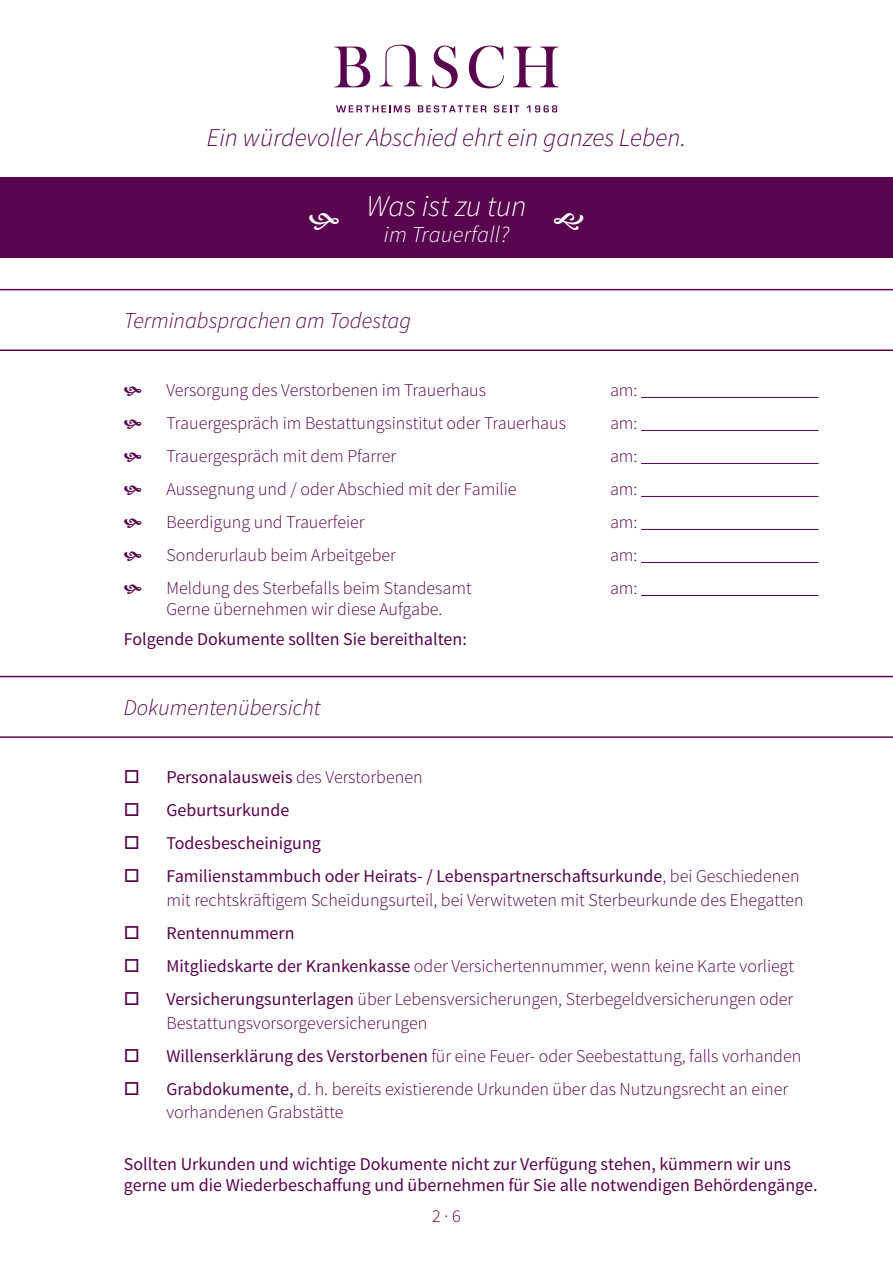
<style>
.page{position:relative;width:893px;height:1263px;background:#fff}
.page>*{position:absolute;margin:0;border:0;box-sizing:border-box;transform-origin:0 0}
.t1{font:italic 300 30px "Source Sans Pro";color:#fff}
.t2{font:italic 300 25.5px "Source Sans Pro";color:#58044e}
.t3{font:italic 300 22.8px "Source Sans Pro";letter-spacing:.01em;color:#fff}
.t4{font:italic 300 22.5px "Source Sans Pro";color:#58044e}
.t5{font:300 18px/24px "Source Sans Pro";color:#58044e}
.t6{font:18px/21px "Source Sans Pro";color:#58044e}
.s1{font-weight:300}
.s2{font-weight:400}
</style>
<div class="page">
<svg style="left:336px;top:105px;width:74px;height:7px"></svg>
<svg style="left:418px;top:105px;width:68px;height:7px"></svg>
<svg style="left:494px;top:105px;width:25px;height:7px"></svg>
<svg style="left:527px;top:105px;width:30px;height:7px"></svg>
<svg style="left:334px;top:47px;width:36px;height:40px"></svg>
<svg style="left:379px;top:45px;width:43px;height:41px"></svg>
<svg style="left:432px;top:46px;width:26px;height:42px"></svg>
<svg style="left:469px;top:46px;width:35px;height:42px"></svg>
<svg style="left:513px;top:47px;width:46px;height:40px"></svg>
<div style="left:0;top:178px;width:893px;height:80px;background:#58044e"></div>
<svg style="left:0;top:289px;width:893px;height:62px"></svg>
<svg style="left:0;top:676px;width:893px;height:62px"></svg>
<hr style="left:641px;top:397px;width:178px;height:1px;background:#58044e">
<hr style="left:641px;top:430px;width:178px;height:1px;background:#58044e">
<hr style="left:641px;top:463px;width:178px;height:1px;background:#58044e">
<hr style="left:641px;top:496px;width:178px;height:1px;background:#58044e">
<hr style="left:641px;top:529px;width:178px;height:1px;background:#58044e">
<hr style="left:641px;top:562px;width:178px;height:1px;background:#58044e">
<hr style="left:641px;top:595px;width:178px;height:1px;background:#58044e">
<h2 class="t2" style="left:207px;top:122px;width:481px">Ein würdevoller Abschied ehrt ein ganzes Leben.</h2>
<h1 class="t1" style="left:367px;top:188px;width:161px">Was ist zu tun</h1>
<p class="t3" style="left:384px;top:220px;width:127px">im Trauerfall?</p>
<p class="t4" style="left:124px;top:307px;width:289px">Terminabsprachen am Todestag</p>
<p class="t5" style="left:166px;top:378px;width:321px">Versorgung des Verstorbenen im Trauerhaus</p>
<p class="t5" style="left:610px;top:378px;width:29px">am:</p>
<p class="t5" style="left:166px;top:411px;width:401px">Trauergespräch im Bestattungsinstitut oder Trauerhaus</p>
<p class="t5" style="left:610px;top:411px;width:29px">am:</p>
<p class="t5" style="left:166px;top:444px;width:231px">Trauergespräch mit dem Pfarrer</p>
<p class="t5" style="left:610px;top:444px;width:29px">am:</p>
<p class="t5" style="left:166px;top:477px;width:352px">Aussegnung und / oder Abschied mit der Familie</p>
<p class="t5" style="left:610px;top:477px;width:29px">am:</p>
<p class="t5" style="left:166px;top:510px;width:200px">Beerdigung und Trauerfeier</p>
<p class="t5" style="left:610px;top:510px;width:29px">am:</p>
<p class="t5" style="left:166px;top:543px;width:231px">Sonderurlaub beim Arbeitgeber</p>
<p class="t5" style="left:610px;top:543px;width:29px">am:</p>
<p class="t5" style="left:166px;top:576px;width:307px">Meldung des Sterbefalls beim Standesamt</p>
<p class="t5" style="left:610px;top:576px;width:29px">am:</p>
<p class="t5" style="left:166px;top:597px;width:277px">Gerne übernehmen wir diese Aufgabe.</p>
<p class="t6" style="left:124px;top:628px;width:344px">Folgende Dokumente sollten Sie bereithalten:</p>
<p class="t4" style="left:124px;top:694px;width:198px">Dokumentenübersicht</p>
<p class="t6" style="left:124px;top:766px;width:300px">□ Personalausweis <span class="s1">des Verstorbenen</span></p>
<p class="t6" style="left:124px;top:799px;width:167px">□ Geburtsurkunde</p>
<p class="t6" style="left:124px;top:832px;width:198px">□ Todesbescheinigung</p>
<p class="t5" style="left:124px;top:864px;width:681px;text-align:right">□ <span class="s2">Familienstammbuch oder Heirats- / Lebenspartnerschaftsurkunde</span>, bei Geschiedenen mit rechtskräftigem Scheidungsurteil, bei Verwitweten mit Sterbeurkunde des Ehegatten</p>
<p class="t6" style="left:124px;top:922px;width:172px">□ Rentennummern</p>
<p class="t5" style="left:124px;top:954px;width:672px">□ <span class="s2">Mitgliedskarte der Krankenkasse</span> oder Versichertennummer, wenn keine Karte vorliegt</p>
<p class="t5" style="left:166px;top:987px;width:628px;text-indent:-43px">□ <span class="s2">Versicherungsunterlagen</span> über Lebensversicherungen, Sterbegeldversicherungen oder<br>Bestattungsvorsorgeversicherungen</p>
<p class="t5" style="left:124px;top:1043px;width:679px">□ <span class="s2">Willenserklärung des Verstorbenen</span> für eine Feuer- oder Seebestattung, falls vorhanden</p>
<p class="t5" style="left:166px;top:1076px;width:623px;text-indent:-43px">□ <span class="s2">Grabdokumente,</span> d. h. bereits existierende Urkunden über das Nutzungsrecht an einer vorhandenen Grabstätte</p>
<p class="t6" style="left:124px;top:1153px;width:695px">Sollten Urkunden und wichtige Dokumente nicht zur Verfügung stehen, kümmern wir uns gerne um die Wiederbeschaffung und übernehmen für Sie alle notwendigen Behördengänge.</p>
<p class="t5" style="left:432px;top:1204px;width:30px">2 · 6</p>
</div>
